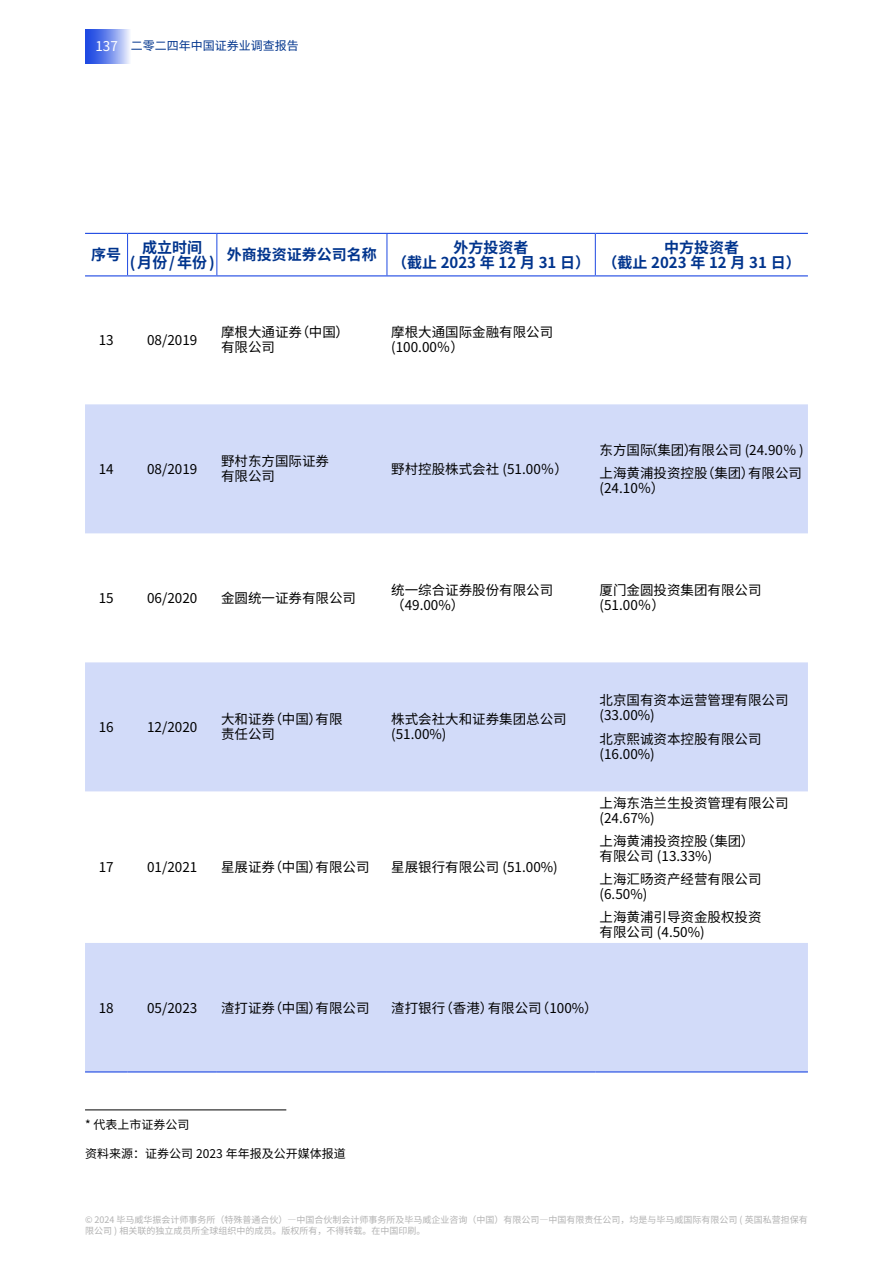
<style>
.page{position:relative;width:893px;height:1263px;background:#fff}
.page>*{position:absolute;margin:0;border:0;box-sizing:border-box;transform-origin:0 0}
.t1{font:700 15px/15px "Noto Sans CJ Ksc";color:#00348d;text-align:center}
.t2{font:13.5px/15px "Noto Sans CJ Ksc";color:#000}
.t3{font:12px "Noto Sans CJ Ksc";color:#000}
.t4{font:12px "Noto Sans CJ Ksc";color:#00348d}
.t5{font:9px/10.5px "Noto Sans CJ Ksc";color:#b2b2b2}
.s1{font-size:13.5px;color:#fff}
</style>
<div class="page">
<svg style="left:128px;top:234px;width:467px;height:41px"></svg>
<hr style="left:85px;top:233px;width:43px;height:1px;background:#1e49e2">
<hr style="left:128px;top:233px;width:89px;height:1px;background:#1e49e2">
<hr style="left:217px;top:233px;width:170px;height:1px;background:#1e49e2">
<hr style="left:387px;top:233px;width:208px;height:1px;background:#1e49e2">
<hr style="left:595px;top:233px;width:213px;height:1px;background:#1e49e2">
<hr style="left:85px;top:275px;width:43px;height:1px;background:#1e49e2">
<hr style="left:128px;top:275px;width:89px;height:1px;background:#1e49e2">
<hr style="left:217px;top:275px;width:170px;height:1px;background:#1e49e2">
<hr style="left:387px;top:275px;width:208px;height:1px;background:#1e49e2">
<hr style="left:595px;top:275px;width:213px;height:1px;background:#1e49e2">
<hr style="left:127px;top:234px;width:1px;height:41px;background:#1e49e2">
<hr style="left:217px;top:234px;width:1px;height:41px;background:#1e49e2">
<hr style="left:387px;top:234px;width:1px;height:41px;background:#1e49e2">
<hr style="left:595px;top:234px;width:1px;height:41px;background:#1e49e2">
<hr style="left:85px;top:1109px;width:201px;height:1px;background:#000">
<svg style="left:85px;top:30px;width:45px;height:34px;background:#728dec"></svg>
<svg style="left:85px;top:404px;width:723px;height:667px;fill:#d2dbf9"></svg>
<hr style="left:85px;top:1071px;width:43px;height:1px;background:#1e49e2">
<hr style="left:128px;top:1071px;width:89px;height:1px;background:#1e49e2">
<hr style="left:217px;top:1071px;width:170px;height:1px;background:#1e49e2">
<hr style="left:387px;top:1071px;width:208px;height:1px;background:#1e49e2">
<hr style="left:595px;top:1071px;width:213px;height:1px;background:#1e49e2">
<p class="t4" style="left:95px;top:39px;width:205px"><span class="s1">137</span> 二零二四年中国证券业调查报告</p>
<p class="t1" style="left:91px;top:248px;width:32px">序号</p>
<p class="t1" style="left:130px;top:240px;width:87px">成立时间<br>(月份/年份)</p>
<p class="t1" style="left:227px;top:248px;width:151px">外商投资证券公司名称</p>
<p class="t1" style="left:392px;top:240px;width:200px">外方投资者<br>（截止 2023 年 12 月 31 日）</p>
<p class="t1" style="left:602px;top:240px;width:200px">中方投资者<br>（截止 2023 年 12 月 31 日）</p>
<p class="t2" style="left:99px;top:333px;width:16px">13</p>
<p class="t2" style="left:147px;top:333px;width:52px">08/2019</p>
<p class="t2" style="left:221px;top:325px;width:129px">摩根大通证券（中国）有限公司</p>
<p class="t2" style="left:391px;top:325px;width:163px">摩根大通国际金融有限公司(100.00％）</p>
<p class="t2" style="left:99px;top:462px;width:16px">14</p>
<p class="t2" style="left:147px;top:462px;width:52px">08/2019</p>
<p class="t2" style="left:221px;top:454px;width:109px">野村东方国际证券有限公司</p>
<p class="t2" style="left:391px;top:462px;width:178px">野村控股株式会社 (51.00％）</p>
<p class="t2" style="left:600px;top:438px;width:206px;line-height:23.5px">东方国际（集团）有限公司 (24.90％ )上海黄浦投资控股（集团）有限公司</p>
<p class="t2" style="left:600px;top:481px;width:66px">(24.10％）</p>
<p class="t2" style="left:99px;top:591px;width:16px">15</p>
<p class="t2" style="left:147px;top:591px;width:52px">06/2020</p>
<p class="t2" style="left:221px;top:591px;width:136px">金圆统一证券有限公司</p>
<p class="t2" style="left:391px;top:583px;width:163px">统一综合证券股份有限公司（49.00%）</p>
<p class="t2" style="left:600px;top:583px;width:163px">厦门金圆投资集团有限公司(51.00％）</p>
<p class="t2" style="left:99px;top:720px;width:16px">16</p>
<p class="t2" style="left:147px;top:720px;width:52px">12/2020</p>
<p class="t2" style="left:221px;top:712px;width:123px">大和证券（中国）有限责任公司</p>
<p class="t2" style="left:391px;top:712px;width:177px">株式会社大和证券集团总公司(51.00%)</p>
<p class="t2" style="left:99px;top:860px;width:16px">17</p>
<p class="t2" style="left:147px;top:860px;width:52px">01/2021</p>
<p class="t2" style="left:221px;top:860px;width:150px">星展证券（中国）有限公司</p>
<p class="t2" style="left:391px;top:860px;width:168px">星展银行有限公司 (51.00%)</p>
<p class="t2" style="left:600px;top:693px;width:190px">北京国有资本运营管理有限公司(33.00%)</p>
<p class="t2" style="left:600px;top:731px;width:163px">北京熙诚资本控股有限公司(16.00%)</p>
<p class="t2" style="left:600px;top:795px;width:190px">上海东浩兰生投资管理有限公司(24.67%)</p>
<p class="t2" style="left:600px;top:834px;width:156px">上海黄浦投资控股（集团）有限公司 (13.33%)</p>
<p class="t2" style="left:600px;top:871px;width:163px">上海汇旸资产经营有限公司(6.50%)</p>
<p class="t2" style="left:600px;top:910px;width:163px">上海黄浦引导资金股权投资有限公司 (4.50%)</p>
<p class="t2" style="left:99px;top:1000px;width:16px">18</p>
<p class="t2" style="left:147px;top:1000px;width:52px">05/2023</p>
<p class="t2" style="left:221px;top:1000px;width:150px">渣打证券（中国）有限公司</p>
<p class="t2" style="left:391px;top:1000px;width:208px">渣打银行（香港）有限公司（100%）</p>
<p class="t3" style="left:85px;top:1118px;width:106px">* 代表上市证券公司</p>
<p class="t3" style="left:85px;top:1146px;width:262px">资料来源：证券公司 2023 年年报及公开媒体报道</p>
<p class="t5" style="left:85px;top:1215px;width:724px">© 2024 毕马威华振会计师事务所（特殊普通合伙）—中国合伙制会计师事务所及毕马威企业咨询（中国）有限公司—中国有限责任公司，均是与毕马威国际有限公司 ( 英国私营担保有限公司 ) 相关联的独立成员所全球组织中的成员。版权所有，不得转载。在中国印刷。</p>
</div>
